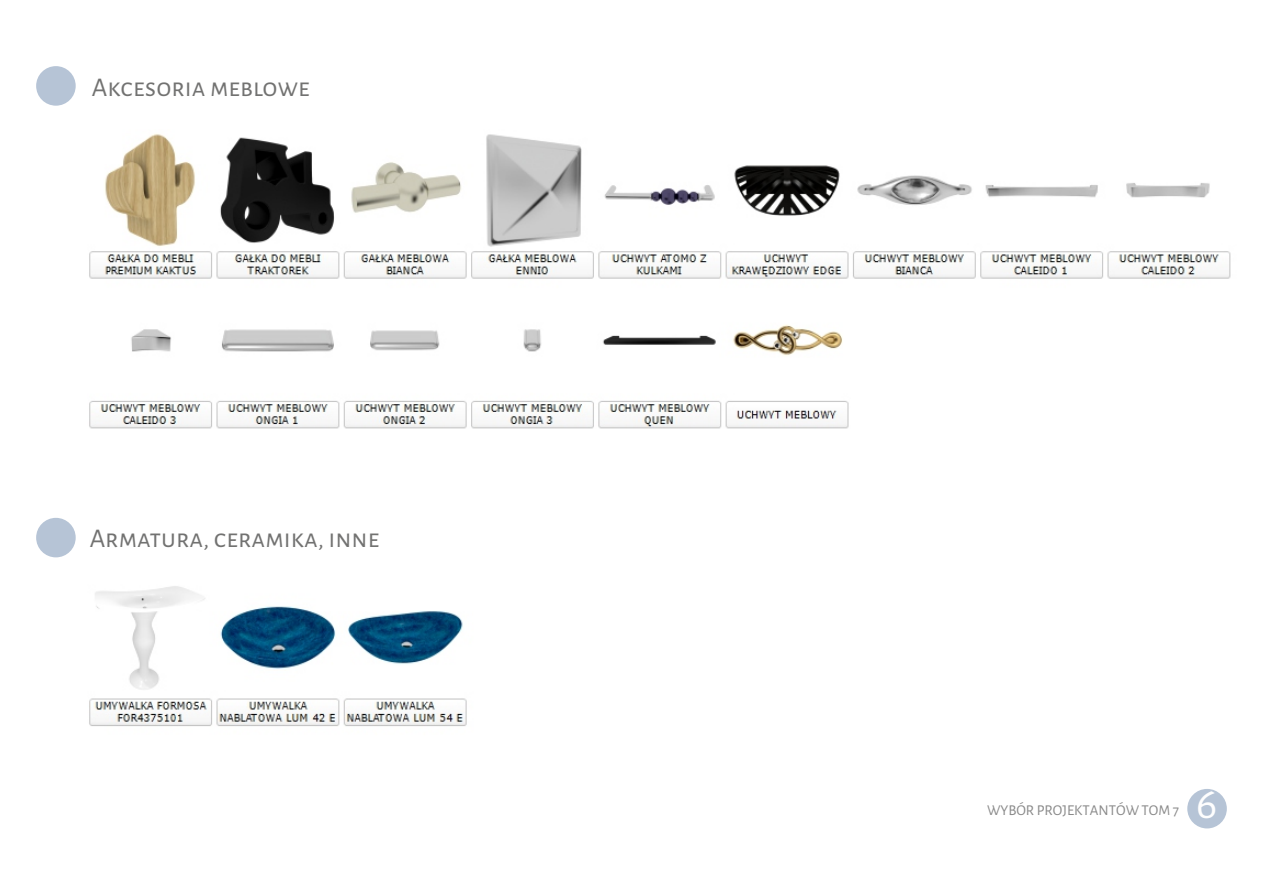
<style>
.page{position:relative;width:1263px;height:893px;background:#fff}
.page>*{position:absolute;margin:0;border:0;box-sizing:border-box;transform-origin:0 0}
.t1{font:45px "Alegreya Sans SC";color:#fefefe}
.t2{font:27px "Alegreya Sans SC";color:#727271}
.t3{font:15px "Alegreya Sans SC";color:#898989}
</style>
<div class="page">
<div style="left:36px;top:66px;width:40px;height:40px;background:#b6c4d6;border-radius:50%"></div>
<div style="left:1187px;top:789px;width:40px;height:39px;background:#b6c4d6;border-radius:50%"></div>
<img style="left:89px;top:133px;width:1142px;height:296px">
<div style="left:36px;top:518px;width:40px;height:39px;background:#b6c4d6;border-radius:50%"></div>
<img style="left:89px;top:586px;width:378px;height:141px">
<p class="t2" style="left:92px;top:74px;width:220px">Akcesoria meblowe</p>
<p class="t2" style="left:90px;top:526px;width:291px">Armatura, ceramika, inne</p>
<p class="t3" style="left:987px;top:803px;width:193px">WYBÓR PROJEKTANTÓW TOM 7</p>
<h1 class="t1" style="left:1196px;top:782px;width:23px">6</h1>
</div>
